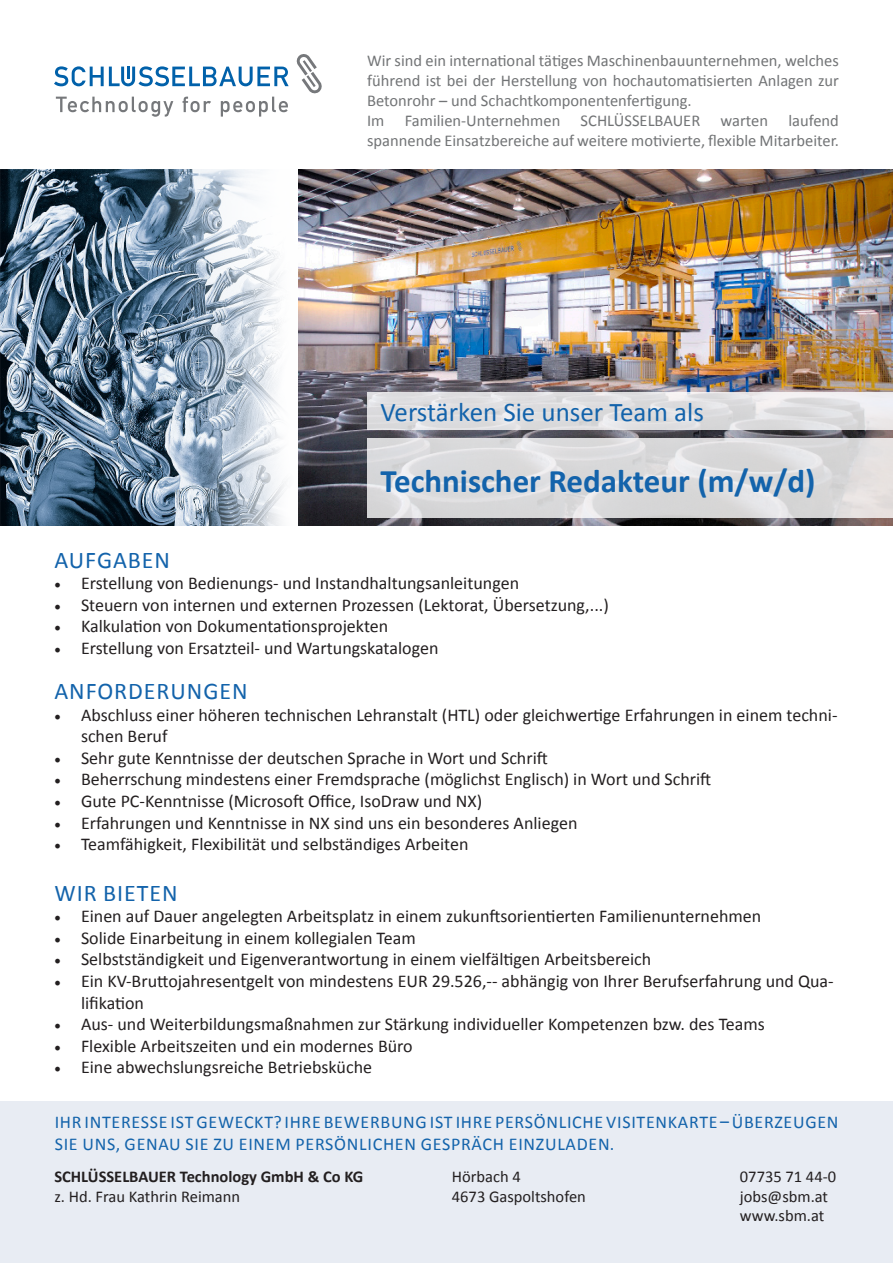
<style>
.page{position:relative;width:893px;height:1263px;background:#fff}
.page>*{position:absolute;margin:0;border:0;box-sizing:border-box;transform-origin:0 0}
.t1{font:700 33px "Calibri";color:#1363ab}
.t2{font:27px "Calibri";color:#1363ab}
.t3{font:24px "Calibri";letter-spacing:.04em;color:#1363ab}
.t4{font:18px/21.6px "Calibri";color:#231f20}
.t5{font:18px/21.6px "Calibri";letter-spacing:.04em;color:#1363ab}
.t6{font:16.5px/19.8px "Calibri";color:#727476;text-align:justify}
.Tabelle_Footer{font:16.5px/19.8px "Calibri";color:#231f20}
.Tabelle_Footer-2{font:700 16.5px "Calibri";color:#231f20}
.s1{font-family:"Minion Pro"}
</style>
<div class="page">
<svg style="left:56px;top:97px;width:117px;height:20px"></svg>
<svg style="left:183px;top:97px;width:28px;height:15px"></svg>
<svg style="left:221px;top:97px;width:67px;height:20px"></svg>
<svg style="left:54px;top:66px;width:235px;height:20px"></svg>
<svg style="left:296px;top:54px;width:26px;height:40px"></svg>
<div style="left:0;top:1101px;width:893px;height:162px;background:#e8ecf3"></div>
<img style="left:320px;top:169px;width:573px;height:356px">
<img style="left:0;top:169px;width:320px;height:356px">
<svg style="left:367px;top:438px;width:526px;height:80px;background:#dcdbdd"></svg>
<svg style="left:367px;top:392px;width:526px;height:38px;background:#e0dfe1"></svg>
<p class="t6" style="left:367px;top:51px;width:473px">Wir sind ein international tätiges Maschinenbauunternehmen, welches führend ist bei der Herstellung von hochautomatisierten Anlagen zur Betonrohr – und Schachtkomponentenfertigung.</p>
<p class="t6" style="left:367px;top:110px;width:473px">Im Familien-Unternehmen SCHLÜSSELBAUER warten laufend spannende Einsatzbereiche auf weitere motivierte, flexible Mitarbeiter.</p>
<p class="t2" style="left:381px;top:395px;width:325px">Verstärken Sie unser Team als</p>
<p class="t1" style="left:381px;top:460px;width:436px">Technischer Redakteur (m/w/d)</p>
<p class="t3" style="left:54px;top:544px;width:117px">AUFGABEN</p>
<p class="t4" style="left:54px;top:572px;width:467px"><span class="s1">•</span> Erstellung von Bedienungs- und Instandhaltungsanleitungen</p>
<p class="t4" style="left:54px;top:594px;width:556px"><span class="s1">•</span> Steuern von internen und externen Prozessen (Lektorat, Übersetzung,...)</p>
<p class="t4" style="left:54px;top:616px;width:336px"><span class="s1">•</span> Kalkulation von Dokumentationsprojekten</p>
<p class="t4" style="left:54px;top:637px;width:386px"><span class="s1">•</span> Erstellung von Ersatzteil- und Wartungskatalogen</p>
<p class="t3" style="left:54px;top:676px;width:195px">ANFORDERUNGEN</p>
<p class="t4" style="left:81px;top:704px;width:758px;text-indent:-27px"><span class="s1">•</span> Abschluss einer höheren technischen Lehranstalt (HTL) oder gleichwertige Erfahrungen in einem techni&shy;schen Beruf</p>
<p class="t4" style="left:54px;top:747px;width:495px"><span class="s1">•</span> Sehr gute Kenntnisse der deutschen Sprache in Wort und Schrift</p>
<p class="t4" style="left:54px;top:769px;width:659px"><span class="s1">•</span> Beherrschung mindestens einer Fremdsprache (möglichst Englisch) in Wort und Schrift</p>
<p class="t4" style="left:54px;top:790px;width:430px"><span class="s1">•</span> Gute PC-Kenntnisse (Microsoft Office, IsoDraw und NX)</p>
<p class="t4" style="left:54px;top:812px;width:525px"><span class="s1">•</span> Erfahrungen und Kenntnisse in NX sind uns ein besonderes Anliegen</p>
<p class="t4" style="left:54px;top:833px;width:416px"><span class="s1">•</span> Teamfähigkeit, Flexibilität und selbständiges Arbeiten</p>
<p class="t3" style="left:54px;top:877px;width:125px">WIR BIETEN</p>
<p class="t4" style="left:54px;top:905px;width:709px"><span class="s1">•</span> Einen auf Dauer angelegten Arbeitsplatz in einem zukunftsorientierten Familienunternehmen</p>
<p class="t4" style="left:54px;top:927px;width:363px"><span class="s1">•</span> Solide Einarbeitung in einem kollegialen Team</p>
<p class="t4" style="left:54px;top:949px;width:599px"><span class="s1">•</span> Selbstständigkeit und Eigenverantwortung in einem vielfältigen Arbeitsbereich</p>
<p class="t4" style="left:81px;top:970px;width:754px;text-indent:-27px"><span class="s1">•</span> Ein KV-Bruttojahresentgelt von mindestens EUR 29.526,-- abhängig von Ihrer Berufserfahrung und Qua&shy;lifikation</p>
<p class="t4" style="left:54px;top:1013px;width:712px"><span class="s1">•</span> Aus- und Weiterbildungsmaßnahmen zur Stärkung individueller Kompetenzen bzw. des Teams</p>
<p class="t4" style="left:54px;top:1035px;width:360px"><span class="s1">•</span> Flexible Arbeitszeiten und ein modernes Büro</p>
<p class="t4" style="left:54px;top:1057px;width:320px"><span class="s1">•</span> Eine abwechslungsreiche Betriebsküche</p>
<p class="t5" style="left:55px;top:1112px;width:785px">IHR INTERESSE IST GEWECKT? IHRE BEWERBUNG IST IHRE PERSÖNLICHE VISITENKARTE – ÜBERZEUGEN<br>SIE UNS, GENAU SIE ZU EINEM PERSÖNLICHEN GESPRÄCH EINZULADEN.</p>
<p class="Tabelle_Footer-2" style="left:54px;top:1166px;width:310px">SCHLÜSSELBAUER Technology GmbH &amp; Co KG</p>
<p class="Tabelle_Footer" style="left:452px;top:1166px;width:71px">Hörbach 4</p>
<p class="Tabelle_Footer" style="left:740px;top:1166px;width:98px">07735 71 44-0</p>
<p class="Tabelle_Footer" style="left:54px;top:1186px;width:187px">z. Hd. Frau Kathrin Reimann</p>
<p class="Tabelle_Footer" style="left:452px;top:1186px;width:135px">4673 Gaspoltshofen</p>
<p class="Tabelle_Footer" style="left:740px;top:1186px;width:90px">jobs@sbm.at www.sbm.at</p>
</div>
